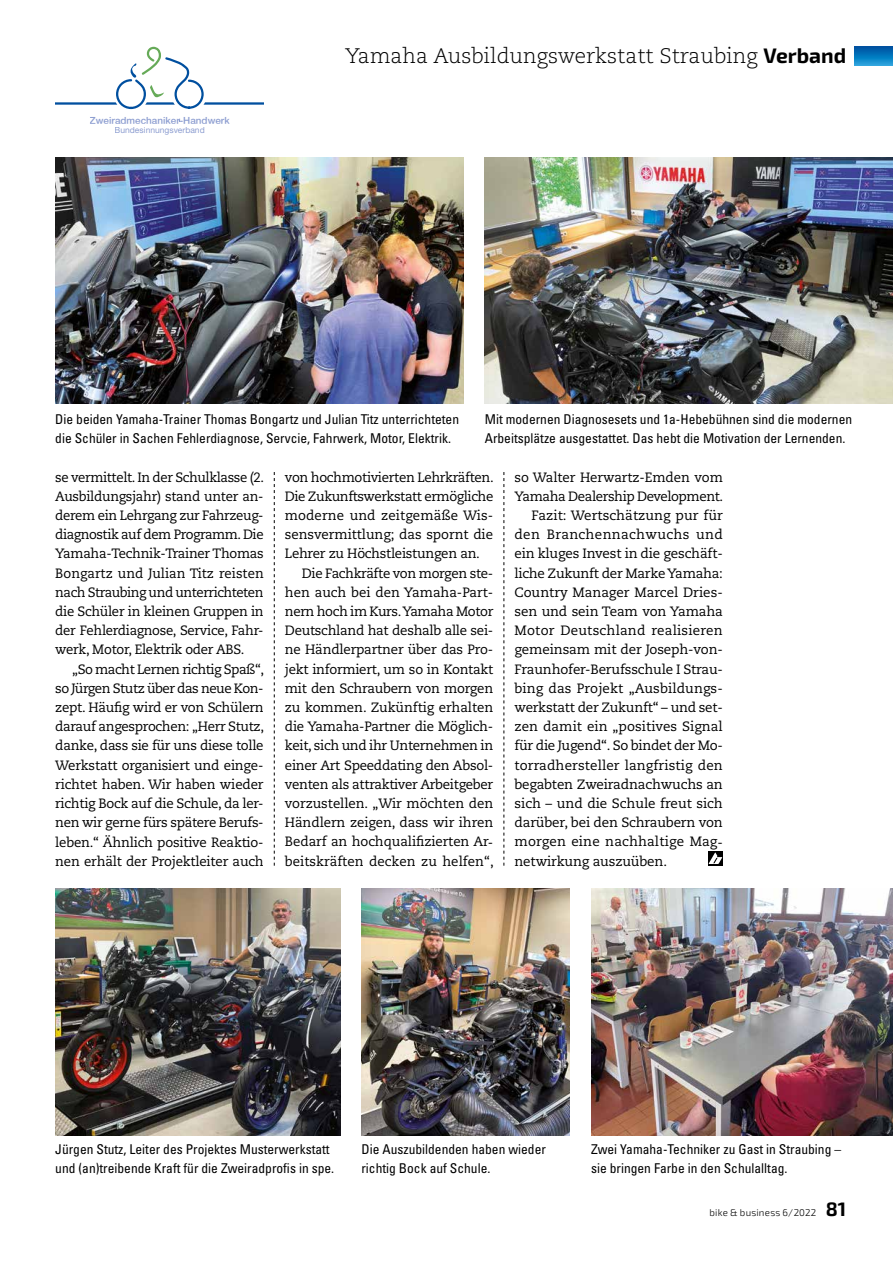
<style>
.page{position:relative;width:893px;height:1263px;background:#fff}
.page>*{position:absolute;margin:0;border:0;box-sizing:border-box;transform-origin:0 0}
.t1{font:300 21px "Caecilia LT Std";color:#000}
.t2{font:13.5px/19.2px "Caecilia LT Std";letter-spacing:-.01em;color:#000;text-align:justify}
.t3{font:condensed 13.5px/19.2px "Univers LT Std";color:#000}
.t4{font:13.5px "Caecilia LT Std";letter-spacing:.01em;color:#000}
.t5{font:13.5px "Caecilia LT Std";letter-spacing:-.03em;color:#000}
.t6{font:13.5px "Caecilia LT Std";letter-spacing:.015em;color:#000}
.t7{font:13.5px "Caecilia LT Std";letter-spacing:.025em;color:#000}
.t8{font:500 9.9px "Helvetica Neue LT Std";color:#8d9ed1}
.t9{font:300 9.75px "Exo 2.0";letter-spacing:.02em;color:#000}
.t10{font:8.55px "Helvetica Neue LT Std";color:#8d9ed1}
.s1{font-family:"Exo 2.0";font-weight:700}
.s2{font-weight:700;font-size:19.5px}
</style>
<div class="page">
<svg style="left:855px;top:47px;width:38px;height:19px"></svg>
<svg style="left:55px;top:47px;width:209px;height:62px"></svg>
<svg style="left:274px;top:472px;width:1px;height:394px"></svg>
<svg style="left:503px;top:472px;width:1px;height:394px"></svg>
<img style="left:485px;top:157px;width:408px;height:247px">
<img style="left:55px;top:157px;width:408px;height:247px">
<img style="left:55px;top:889px;width:285px;height:246px">
<img style="left:591px;top:889px;width:302px;height:246px">
<div style="left:708px;top:851px;width:15px;height:15px;background:#000"></div>
<svg style="left:709px;top:852px;width:13px;height:12px"></svg>
<img style="left:361px;top:889px;width:209px;height:246px">
<p class="t8" style="left:90px;top:114px;width:142px">Zweiradmechaniker-Handwerk</p>
<p class="t10" style="left:115px;top:125px;width:92px">Bundesinnungsverband</p>
<h1 class="t1" style="left:345px;top:44px;width:503px">Yamaha Ausbildungswerkstatt Straubing <span class="s1">Verband</span></h1>
<p class="t3" style="left:55px;top:409px;width:405px">Die beiden Yamaha-Trainer Thomas Bongartz und Julian Titz unterrichteten die Schüler in Sachen Fehlerdiagnose, Servcie, Fahrwerk, Motor, Elektrik.</p>
<p class="t3" style="left:485px;top:409px;width:369px">Mit modernen Diagnosesets und 1a-Hebebühnen sind die modernen<br>Arbeitsplätze ausgestattet. Das hebt die Motivation der Lernenden.</p>
<p class="t2" style="left:55px;top:468px;width:210px">se vermittelt. In der Schulklasse (2.<br>Ausbildungsjahr) stand unter an&shy;derem ein Lehrgang zur Fahrzeug&shy;diagnostik auf dem Programm. Die Yamaha-Technik-Trainer Thomas Bongartz und Julian Titz reisten nach Straubing und unterrichteten die Schüler in kleinen Gruppen in der Fehlerdiagnose, Service, Fahr&shy;werk, Motor, Elektrik oder ABS.</p>
<p class="t2" style="left:55px;top:660px;width:210px;text-indent:17px">„So macht Lernen richtig Spaß“, so Jürgen Stutz über das neue Kon&shy;zept. Häufig wird er von Schülern darauf angesprochen: „Herr Stutz, danke, dass sie für uns diese tolle Werkstatt organisiert und einge&shy;richtet haben. Wir haben wieder richtig Bock auf die Schule, da ler&shy;nen wir gerne fürs spätere Berufs&shy;leben.“ Ähnlich positive Reaktio&shy;nen erhält der Projektleiter auch</p>
<p class="t2" style="left:285px;top:468px;width:210px">von hochmotivierten Lehrkräften.<br>Die Zukunftswerkstatt ermögliche moderne und zeitgemäße Wis&shy;sensvermittlung; das spornt die Lehrer zu Höchstleistungen an.</p>
<p class="t2" style="left:285px;top:564px;width:210px;text-indent:17px">Die Fachkräfte von morgen ste&shy;hen auch bei den Yamaha-Part&shy;nern hoch im Kurs. Yamaha Motor Deutschland hat deshalb alle sei&shy;ne Händlerpartner über das Pro&shy;jekt informiert, um so in Kontakt mit den Schraubern von morgen zu kommen. Zukünftig erhalten die Yamaha-Partner die Möglich&shy;keit, sich und ihr Unternehmen in einer Art Speeddating den Absol&shy;venten als attraktiver Arbeitgeber vorzustellen. „Wir möchten den Händlern zeigen, dass wir ihren Bedarf an hochqualifizierten Ar&shy;beitskräften decken zu helfen“,</p>
<p class="t2" style="left:514px;top:468px;width:210px">so Walter Herwartz-Emden vom</p>
<p class="t5" style="left:514px;top:488px;width:210px">Yamaha Dealership Development.</p>
<p class="t2" style="left:531px;top:506px;width:193px">Fazit: Wertschätzung pur für</p>
<p class="t7" style="left:514px;top:527px;width:210px">den Branchennachwuchs und</p>
<p class="t2" style="left:514px;top:544px;width:210px">ein kluges Invest in die geschäft-</p>
<p class="t2" style="left:514px;top:564px;width:210px">liche Zukunft der Marke Yamaha:</p>
<p class="t2" style="left:514px;top:583px;width:210px">Country Manager Marcel Dries-</p>
<p class="t2" style="left:514px;top:602px;width:210px">sen und sein Team von Yamaha</p>
<p class="t6" style="left:514px;top:623px;width:210px">Motor Deutschland realisieren</p>
<p class="t2" style="left:514px;top:640px;width:210px">gemeinsam mit der Joseph-von-</p>
<p class="t2" style="left:514px;top:660px;width:210px">Fraunhofer-Berufsschule I Strau-</p>
<p class="t4" style="left:514px;top:680px;width:210px">bing das Projekt „Ausbildungs-</p>
<p class="t2" style="left:514px;top:698px;width:210px">werkstatt der Zukunft“ – und set-</p>
<p class="t2" style="left:514px;top:717px;width:210px">zen damit ein „positives Signal</p>
<p class="t2" style="left:514px;top:736px;width:210px">für die Jugend“. So bindet der Mo-</p>
<p class="t4" style="left:514px;top:757px;width:210px">torradhersteller langfristig den</p>
<p class="t2" style="left:514px;top:775px;width:210px">begabten Zweiradnachwuchs an</p>
<p class="t2" style="left:514px;top:794px;width:210px">sich – und die Schule freut sich</p>
<p class="t2" style="left:514px;top:813px;width:210px">darüber, bei den Schraubern von</p>
<p class="t4" style="left:514px;top:834px;width:210px">morgen eine nachhaltige Mag-</p>
<p class="t2" style="left:514px;top:852px;width:154px">netwirkung auszuüben.</p>
<p class="t3" style="left:55px;top:1139px;width:280px">Jürgen Stutz, Leiter des Projektes Musterwerkstatt und (an)treibende Kraft für die Zweiradprofis in spe.</p>
<p class="t3" style="left:591px;top:1139px;width:252px">Zwei Yamaha-Techniker zu Gast in Straubing – sie bringen Farbe in den Schulalltag.</p>
<p class="t3" style="left:361px;top:1139px;width:186px">Die Auszubildenden haben wieder richtig Bock auf Schule.</p>
<p class="t9" style="left:710px;top:1207px;width:138px">bike &amp; business 6/2022 <span class="s2">81</span></p>
</div>
